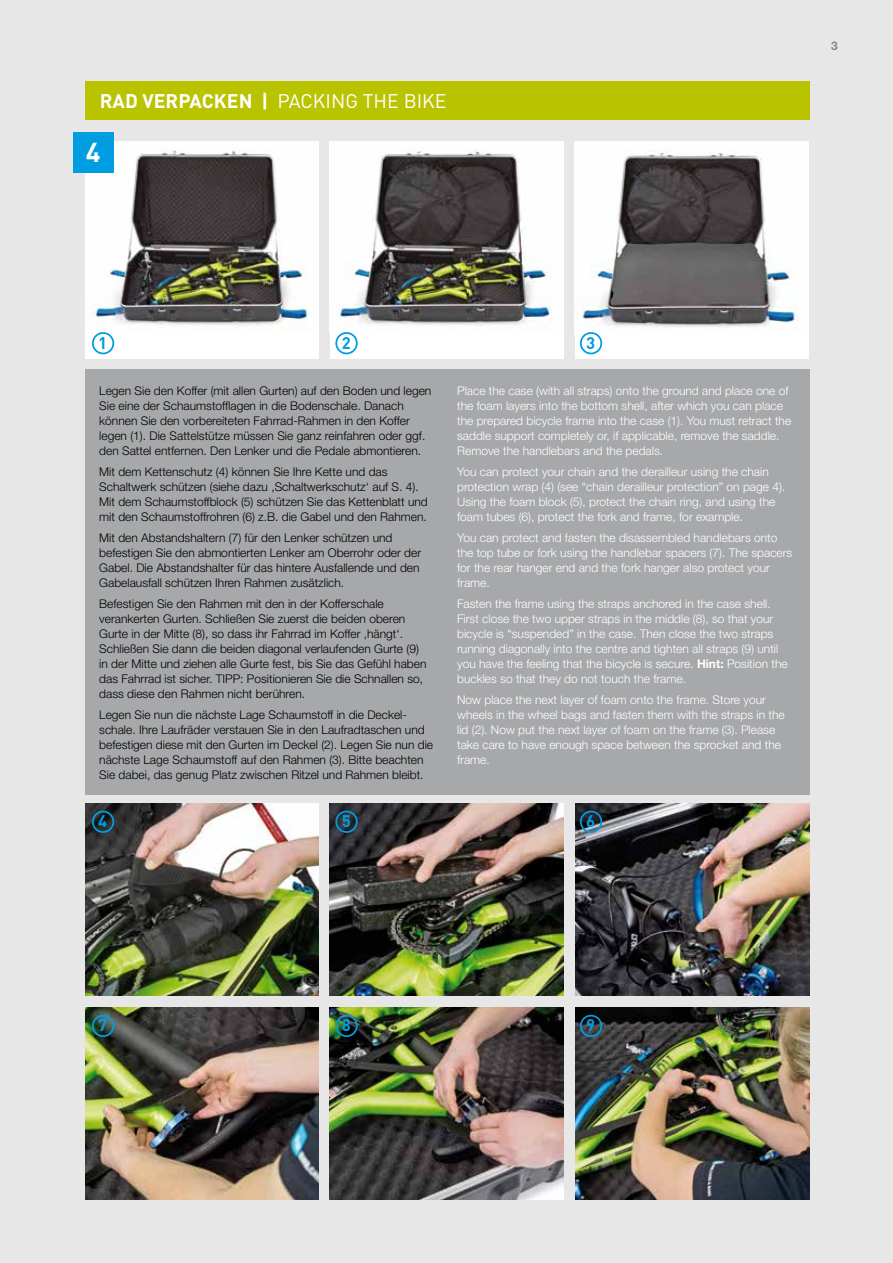
<style>
.page{position:relative;width:893px;height:1263px;background:#e7e7e8}
.page>*{position:absolute;margin:0;border:0;box-sizing:border-box;transform-origin:0 0}
.t1{font:700 27px "DINOT";color:#fff}
.t2{font:19.5px "DINOT";color:#fff}
.t3{font:700 16.65px "DINOT";color:#009ee0}
.t4{font:300 12px/15px "Helvetica Neue LT Std";color:#000}
.t5{font:300 12px/15px "Helvetica Neue LT Std";color:#fff}
.t6{font:700 12px "Helvetica Neue LT Std";color:#87888a}
.s1{font-weight:700}
</style>
<div class="page">
<img style="left:575px;top:1008px;width:234px;height:191px">
<img style="left:85px;top:1008px;width:234px;height:191px">
<img style="left:85px;top:804px;width:234px;height:191px">
<div style="left:85px;top:81px;width:724px;height:39px;background:#bac300"></div>
<div style="left:85px;top:369px;width:724px;height:426px;background:#a7a8aa"></div>
<div style="left:85px;top:142px;width:234px;height:217px;background:#fff"></div>
<img style="left:85px;top:150px;width:224px;height:183px">
<img style="left:330px;top:804px;width:233px;height:191px">
<img style="left:575px;top:804px;width:234px;height:191px">
<div style="left:330px;top:142px;width:233px;height:217px;background:#fff"></div>
<img style="left:330px;top:151px;width:222px;height:182px">
<img style="left:330px;top:1008px;width:233px;height:191px">
<div style="left:575px;top:142px;width:233px;height:217px;background:#fff"></div>
<img style="left:575px;top:150px;width:223px;height:183px">
<div style="left:73px;top:132px;width:41px;height:40px;background:#009ee0"></div>
<div style="left:92px;top:811px;width:22px;height:22px;border:2px solid #009ee0;border-radius:50%"></div>
<div style="left:92px;top:332px;width:22px;height:22px;border:2px solid #009ee0;border-radius:50%"></div>
<div style="left:92px;top:1015px;width:22px;height:22px;border:2px solid #009ee0;border-radius:50%"></div>
<div style="left:335px;top:811px;width:23px;height:22px;border:2px solid #009ee0;border-radius:50%"></div>
<div style="left:335px;top:332px;width:23px;height:22px;border:2px solid #009ee0;border-radius:50%"></div>
<div style="left:335px;top:1015px;width:23px;height:22px;border:2px solid #009ee0;border-radius:50%"></div>
<div style="left:580px;top:811px;width:22px;height:22px;border:2px solid #009ee0;border-radius:50%"></div>
<div style="left:580px;top:332px;width:22px;height:22px;border:2px solid #009ee0;border-radius:50%"></div>
<div style="left:580px;top:1015px;width:22px;height:22px;border:2px solid #009ee0;border-radius:50%"></div>
<h2 class="t2" style="left:100px;top:88px;width:348px"><span class="s1">RAD VERPACKEN |</span> PACKING THE BIKE</h2>
<h1 class="t1" style="left:86px;top:135px;width:16px">4</h1>
<p class="t6" style="left:831px;top:38px;width:8px">3</p>
<h3 class="t3" style="left:98px;top:332px;width:11px">1</h3>
<h3 class="t3" style="left:342px;top:332px;width:11px">2</h3>
<h3 class="t3" style="left:586px;top:332px;width:11px">3</h3>
<p class="t4" style="left:99px;top:383px;width:334px">Legen Sie den Koffer (mit allen Gurten) auf den Boden und legen Sie eine der Schaumstofflagen in die Bodenschale. Danach können Sie den vorbereiteten Fahrrad-Rahmen in den Koffer legen (1). Die Sattelstütze müssen Sie ganz reinfahren oder ggf. den Sattel entfernen. Den Lenker und die Pedale abmontieren.</p>
<p class="t4" style="left:99px;top:464px;width:330px">Mit dem Kettenschutz (4) können Sie Ihre Kette und das Schaltwerk schützen (siehe dazu ‚Schaltwerkschutz‘ auf S. 4).<br>Mit dem Schaumstoffblock (5) schützen Sie das Kettenblatt und mit den Schaumstoffrohren (6) z.B. die Gabel und den Rahmen.</p>
<p class="t4" style="left:99px;top:530px;width:323px">Mit den Abstandshaltern (7) für den Lenker schützen und befestigen Sie den abmontierten Lenker am Oberrohr oder der Gabel. Die Abstandshalter für das hintere Ausfallende und den Gabelausfall schützen Ihren Rahmen zusätzlich.</p>
<p class="t4" style="left:99px;top:596px;width:329px">Befestigen Sie den Rahmen mit den in der Kofferschale verankerten Gurten. Schließen Sie zuerst die beiden oberen Gurte in der Mitte (8), so dass ihr Fahrrad im Koffer ‚hängt‘.<br>Schließen Sie dann die beiden diagonal verlaufenden Gurte (9) in der Mitte und ziehen alle Gurte fest, bis Sie das Gefühl haben das Fahrrad ist sicher. TIPP: Positionieren Sie die Schnallen so, dass diese den Rahmen nicht berühren.</p>
<p class="t4" style="left:99px;top:707px;width:335px">Legen Sie nun die nächste Lage Schaumstoff in die Deckel&shy;schale. Ihre Laufräder verstauen Sie in den Laufradtaschen und befestigen diese mit den Gurten im Deckel (2). Legen Sie nun die nächste Lage Schaumstoff auf den Rahmen (3). Bitte beachten Sie dabei, das genug Platz zwischen Ritzel und Rahmen bleibt.</p>
<p class="t5" style="left:457px;top:383px;width:336px">Place the case (with all straps) onto the ground and place one of the foam layers into the bottom shell, after which you can place the prepared bicycle frame into the case (1). You must retract the saddle support completely or, if applicable, remove the saddle.<br>Remove the handlebars and the pedals.</p>
<p class="t5" style="left:457px;top:464px;width:330px">You can protect your chain and the derailleur using the chain protection wrap (4) (see “chain derailleur protection” on page 4).<br>Using the foam block (5), protect the chain ring, and using the foam tubes (6), protect the fork and frame, for example.</p>
<p class="t5" style="left:457px;top:530px;width:337px">You can protect and fasten the disassembled handlebars onto the top tube or fork using the handlebar spacers (7). The spacers for the rear hanger end and the fork hanger also protect your frame.</p>
<p class="t5" style="left:457px;top:596px;width:332px">Fasten the frame using the straps anchored in the case shell.<br>First close the two upper straps in the middle (8), so that your bicycle is “suspended” in the case. Then close the two straps running diagonally into the centre and tighten all straps (9) until you have the feeling that the bicycle is secure. <span class="s1">Hint:</span> Position the buckles so that they do not touch the frame.</p>
<p class="t5" style="left:457px;top:692px;width:329px">Now place the next layer of foam onto the frame. Store your wheels in the wheel bags and fasten them with the straps in the lid (2). Now put the next layer of foam on the frame (3). Please take care to have enough space between the sprocket and the frame.</p>
<h3 class="t3" style="left:98px;top:810px;width:11px">4</h3>
<h3 class="t3" style="left:342px;top:810px;width:11px">5</h3>
<h3 class="t3" style="left:586px;top:810px;width:11px">6</h3>
<h3 class="t3" style="left:98px;top:1014px;width:11px">7</h3>
<h3 class="t3" style="left:342px;top:1014px;width:11px">8</h3>
<h3 class="t3" style="left:586px;top:1014px;width:11px">9</h3>
</div>
